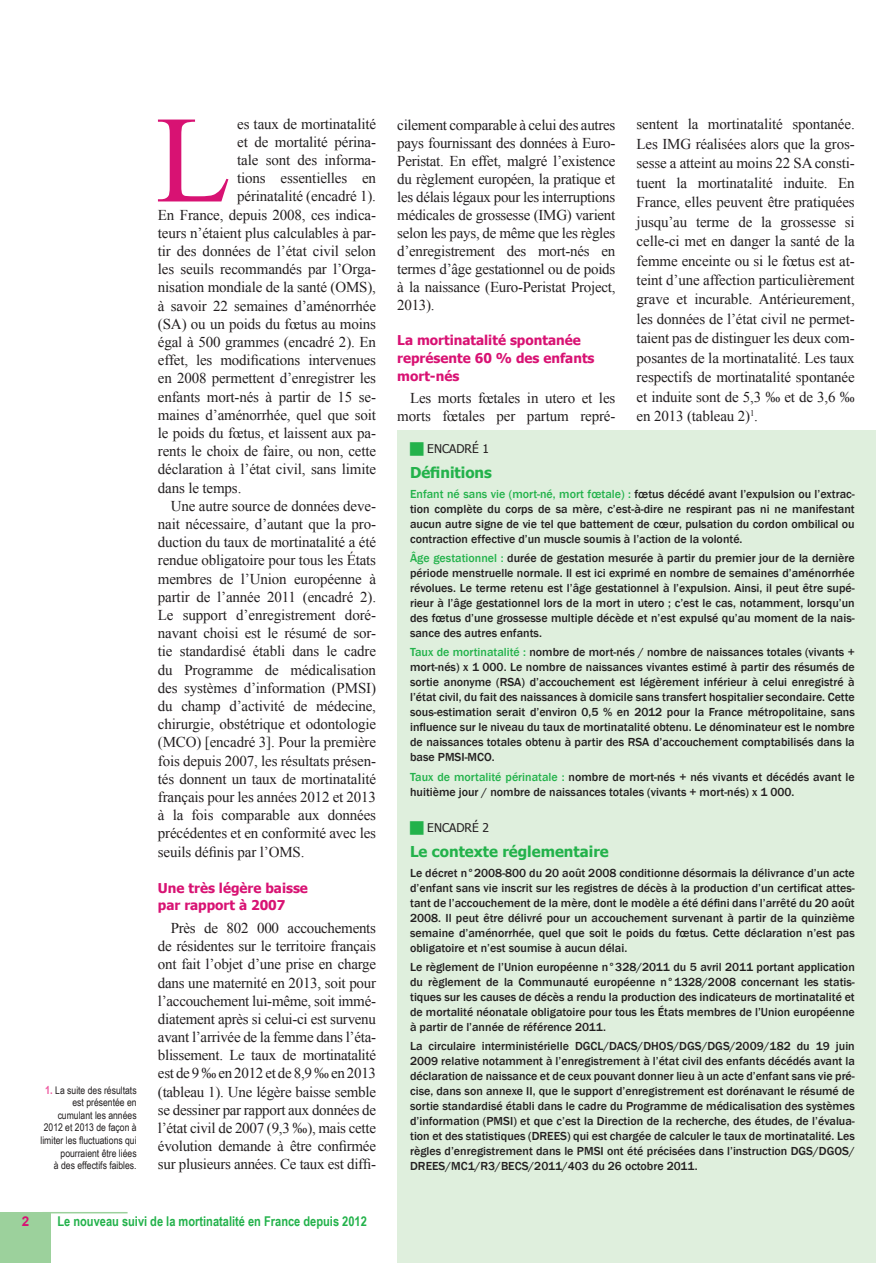
<style>
.page{position:relative;width:893px;height:1263px;background:#fff}
.page>*{position:absolute;margin:0;border:0;box-sizing:border-box;transform-origin:0 0}
.t1{font:123.75px "Times New Roman";color:#d81273}
.t2{font:15px/19.5px "Times New Roman";letter-spacing:-.01em;color:#231f20;text-align:justify}
.t3{font:700 15px "Tahoma";color:#23b24b}
.t4{font:700 13.5px/17.7px "Tahoma";color:#d81273}
.t5{font:700 13.5px "Arial Narrow";color:#23b24b}
.t6{font:700 13.5px "Arial";color:#d81273}
.t7{font:500 12px/15px "Franklin Gothic";color:#231f20;text-align:justify}
.t8{font:12px "Tahoma";color:#231f20}
.t9{font:10.5px/12.6px "Arial Narrow";color:#231f20;text-align:right}
.s1{font-weight:700;font-size:11.25px;color:#ef59a1}
.s2{color:#23b24b}
</style>
<div class="page">
<div style="left:0;top:1212px;width:51px;height:51px;background:#9cd19c"></div>
<hr style="left:43px;top:1212px;width:85px;height:1px;background:#9cd19c">
<div style="left:397px;top:431px;width:479px;height:832px;background:#dfefdd"></div>
<p class="t9" style="left:40px;top:1083px;width:98px"><span class="s1">1.</span> La suite des résultats est présentée en cumulant les années<br>2012 et 2013 de façon à limiter les fluctuations qui pourraient être liées<br>à des effectifs faibles.</p>
<h1 class="t1" style="left:155px;top:77px;width:77px">L</h1>
<p class="t2" style="left:237px;top:114px;width:140px">es taux de mortinatalité</p>
<p class="t2" style="left:237px;top:132px;width:140px">et de mortalité périna-</p>
<p class="t2" style="left:237px;top:150px;width:140px">tale sont des informa-</p>
<p class="t2" style="left:237px;top:168px;width:140px">tions essentielles en</p>
<p class="t2" style="left:237px;top:186px;width:140px">périnatalité (encadré 1).</p>
<p class="t2" style="left:158px;top:205px;width:220px">En France, depuis 2008, ces indica-</p>
<p class="t2" style="left:158px;top:223px;width:220px">teurs n’étaient plus calculables à par-</p>
<p class="t2" style="left:158px;top:241px;width:220px">tir des données de l’état civil selon</p>
<p class="t2" style="left:158px;top:259px;width:220px">les seuils recommandés par l’Orga-</p>
<p class="t2" style="left:158px;top:277px;width:220px">nisation mondiale de la santé (OMS),</p>
<p class="t2" style="left:158px;top:296px;width:220px">à savoir 22 semaines d’aménorrhée</p>
<p class="t2" style="left:158px;top:314px;width:220px">(SA) ou un poids du fœtus au moins</p>
<p class="t2" style="left:158px;top:332px;width:220px">égal à 500 grammes (encadré 2). En</p>
<p class="t2" style="left:158px;top:350px;width:220px">effet, les modifications intervenues</p>
<p class="t2" style="left:158px;top:368px;width:220px">en 2008 permettent d’enregistrer les</p>
<p class="t2" style="left:158px;top:387px;width:220px">enfants mort-nés à partir de 15 se-</p>
<p class="t2" style="left:158px;top:405px;width:220px">maines d’aménorrhée, quel que soit</p>
<p class="t2" style="left:158px;top:423px;width:220px">le poids du fœtus, et laissent aux pa-</p>
<p class="t2" style="left:158px;top:441px;width:220px">rents le choix de faire, ou non, cette</p>
<p class="t2" style="left:158px;top:459px;width:220px">déclaration à l’état civil, sans limite</p>
<p class="t2" style="left:158px;top:478px;width:85px">dans le temps.</p>
<p class="t2" style="left:171px;top:496px;width:207px">Une autre source de données deve-</p>
<p class="t2" style="left:158px;top:514px;width:220px">nait nécessaire, d’autant que la pro-</p>
<p class="t2" style="left:158px;top:532px;width:220px">duction du taux de mortinatalité a été</p>
<p class="t2" style="left:158px;top:550px;width:220px">rendue obligatoire pour tous les États</p>
<p class="t2" style="left:158px;top:569px;width:220px">membres de l’Union européenne à</p>
<p class="t2" style="left:158px;top:587px;width:220px">partir de l’année 2011 (encadré 2).</p>
<p class="t2" style="left:158px;top:605px;width:220px">Le support d’enregistrement doré-</p>
<p class="t2" style="left:158px;top:623px;width:220px">navant choisi est le résumé de sor-</p>
<p class="t2" style="left:158px;top:641px;width:220px">tie standardisé établi dans le cadre</p>
<p class="t2" style="left:158px;top:660px;width:220px">du Programme de médicalisation</p>
<p class="t2" style="left:158px;top:678px;width:220px">des systèmes d’information (PMSI)</p>
<p class="t2" style="left:158px;top:696px;width:220px">du champ d’activité de médecine,</p>
<p class="t2" style="left:158px;top:714px;width:220px">chirurgie, obstétrique et odontologie</p>
<p class="t2" style="left:158px;top:732px;width:220px">(MCO) [encadré 3]. Pour la première</p>
<p class="t2" style="left:158px;top:751px;width:220px">fois depuis 2007, les résultats présen-</p>
<p class="t2" style="left:158px;top:769px;width:220px">tés donnent un taux de mortinatalité</p>
<p class="t2" style="left:158px;top:787px;width:220px">français pour les années 2012 et 2013</p>
<p class="t2" style="left:158px;top:805px;width:220px">à la fois comparable aux données</p>
<p class="t2" style="left:158px;top:823px;width:220px">précédentes et en conformité avec les</p>
<p class="t2" style="left:158px;top:841px;width:148px">seuils définis par l’OMS.</p>
<p class="t4" style="left:158px;top:878px;width:152px">Une très légère baisse par rapport à 2007</p>
<p class="t2" style="left:158px;top:918px;width:220px;line-height:18.1px;text-indent:13px">Près de 802 000 accouchements de résidentes sur le territoire français ont fait l’objet d’une prise en charge dans une maternité en 2013, soit pour l’accouchement lui-même, soit immé&shy;diatement après si celui-ci est survenu avant l’arrivée de la femme dans l’éta&shy;blissement. Le taux de mortinatalité est de 9‰ en 2012 et de 8,9‰ en 2013 (tableau 1). Une légère baisse semble se dessiner par rapport aux données de l’état civil de 2007 (9,3 ‰), mais cette évolution demande à être confirmée sur plusieurs années. Ce taux est diffi-</p>
<p class="t6" style="left:22px;top:1212px;width:9px">2</p>
<p class="t5" style="left:57px;top:1211px;width:311px">Le nouveau suivi de la mortinatalité en France depuis 2012</p>
<p class="t2" style="left:397px;top:115px;width:220px;line-height:18px">cilement comparable à celui des autres pays fournissant des données à Euro-Peristat. En effet, malgré l’existence du règlement européen, la pratique et les délais légaux pour les interruptions médicales de grossesse (IMG) varient selon les pays, de même que les règles d’enregistrement des mort-nés en termes d’âge gestationnel ou de poids à la naissance (Euro-Peristat Project, 2013).</p>
<p class="t4" style="left:397px;top:331px;width:199px">La mortinatalité spontanée représente 60 % des enfants mort-nés</p>
<p class="t2" style="left:397px;top:389px;width:220px;line-height:18px;text-align:right">Les morts fœtales in utero et les morts fœtales per partum repré-</p>
<p class="t8" style="left:427px;top:441px;width:63px">ENCADRÉ 1</p>
<p class="t3" style="left:410px;top:462px;width:83px">Définitions</p>
<p class="t2" style="left:637px;top:114px;width:220px">sentent la mortinatalité spontanée.<br>Les IMG réalisées alors que la gros&shy;sesse a atteint au moins 22 SA consti&shy;tuent la mortinatalité induite. En France, elles peuvent être pratiquées jusqu’au terme de la grossesse si celle-ci met en danger la santé de la femme enceinte ou si le fœtus est at&shy;teint d’une affection particulièrement grave et incurable. Antérieurement, les données de l’état civil ne permet&shy;taient pas de distinguer les deux com&shy;posantes de la mortinatalité. Les taux respectifs de mortinatalité spontanée et induite sont de 5,3 ‰ et de 3,6 ‰ en 2013 (tableau 2)<sup>1</sup>.</p>
<p class="t7" style="left:410px;top:486px;width:446px"><span class="s2">Enfant né sans vie (mort-né, mort fœtale) :</span> fœtus décédé avant l’expulsion ou l’extrac&shy;tion complète du corps de sa mère, c’est-à-dire ne respirant pas ni ne manifestant aucun autre signe de vie tel que battement de cœur, pulsation du cordon ombilical ou contraction effective d’un muscle soumis à l’action de la volonté.</p>
<p class="t7" style="left:410px;top:551px;width:446px"><span class="s2">Âge gestationnel :</span> durée de gestation mesurée à partir du premier jour de la dernière période menstruelle normale. Il est ici exprimé en nombre de semaines d’aménorrhée révolues. Le terme retenu est l’âge gestationnel à l’expulsion. Ainsi, il peut être supé&shy;rieur à l’âge gestationnel lors de la mort in utero ; c’est le cas, notamment, lorsqu’un des fœtus d’une grossesse multiple décède et n’est expulsé qu’au moment de la nais&shy;sance des autres enfants.</p>
<p class="t7" style="left:410px;top:645px;width:446px"><span class="s2">Taux de mortinatalité :</span> nombre de mort-nés / nombre de naissances totales (vivants + mort-nés) x 1 000. Le nombre de naissances vivantes estimé à partir des résumés de sortie anonyme (RSA) d’accouchement est légèrement inférieur à celui enregistré à l’état civil, du fait des naissances à domicile sans transfert hospitalier secondaire. Cette sous-estimation serait d’environ 0,5 % en 2012 pour la France métropolitaine, sans influence sur le niveau du taux de mortinatalité obtenu. Le dénominateur est le nombre de naissances totales obtenu à partir des RSA d’accouchement comptabilisés dans la base PMSI-MCO.</p>
<p class="t7" style="left:410px;top:769px;width:446px"><span class="s2">Taux de mortalité périnatale :</span> nombre de mort-nés + nés vivants et décédés avant le huitième jour / nombre de naissances totales (vivants + mort-nés) x 1 000.</p>
<p class="t8" style="left:427px;top:820px;width:63px">ENCADRÉ 2</p>
<p class="t3" style="left:410px;top:841px;width:200px">Le contexte réglementaire</p>
<p class="t7" style="left:410px;top:865px;width:446px">Le décret n°2008-800 du 20 août 2008 conditionne désormais la délivrance d’un acte d’enfant sans vie inscrit sur les registres de décès à la production d’un certificat attes&shy;tant de l’accouchement de la mère, dont le modèle a été défini dans l’arrêté du 20 août 2008. Il peut être délivré pour un accouchement survenant à partir de la quinzième semaine d’aménorrhée, quel que soit le poids du fœtus. Cette déclaration n’est pas obligatoire et n’est soumise à aucun délai.</p>
<p class="t7" style="left:410px;top:960px;width:446px">Le règlement de l’Union européenne n°328/2011 du 5 avril 2011 portant application du règlement de la Communauté européenne n°1328/2008 concernant les statis&shy;tiques sur les causes de décès a rendu la production des indicateurs de mortinatalité et de mortalité néonatale obligatoire pour tous les États membres de l’Union européenne à partir de l’année de référence 2011.</p>
<p class="t7" style="left:410px;top:1039px;width:446px">La circulaire interministérielle DGCL/DACS/DHOS/DGS/DGS/2009/182 du 19 juin 2009 relative notamment à l’enregistrement à l’état civil des enfants décédés avant la déclaration de naissance et de ceux pouvant donner lieu à un acte d’enfant sans vie pré&shy;cise, dans son annexe II, que le support d’enregistrement est dorénavant le résumé de sortie standardisé établi dans le cadre du Programme de médicalisation des systèmes d’information (PMSI) et que c’est la Direction de la recherche, des études, de l’évalua&shy;tion et des statistiques (DREES) qui est chargée de calculer le taux de mortinatalité. Les règles d’enregistrement dans le PMSI ont été précisées dans l’instruction DGS/DGOS/ DREES/MC1/R3/BECS/2011/403 du 26 octobre 2011.</p>
</div>
